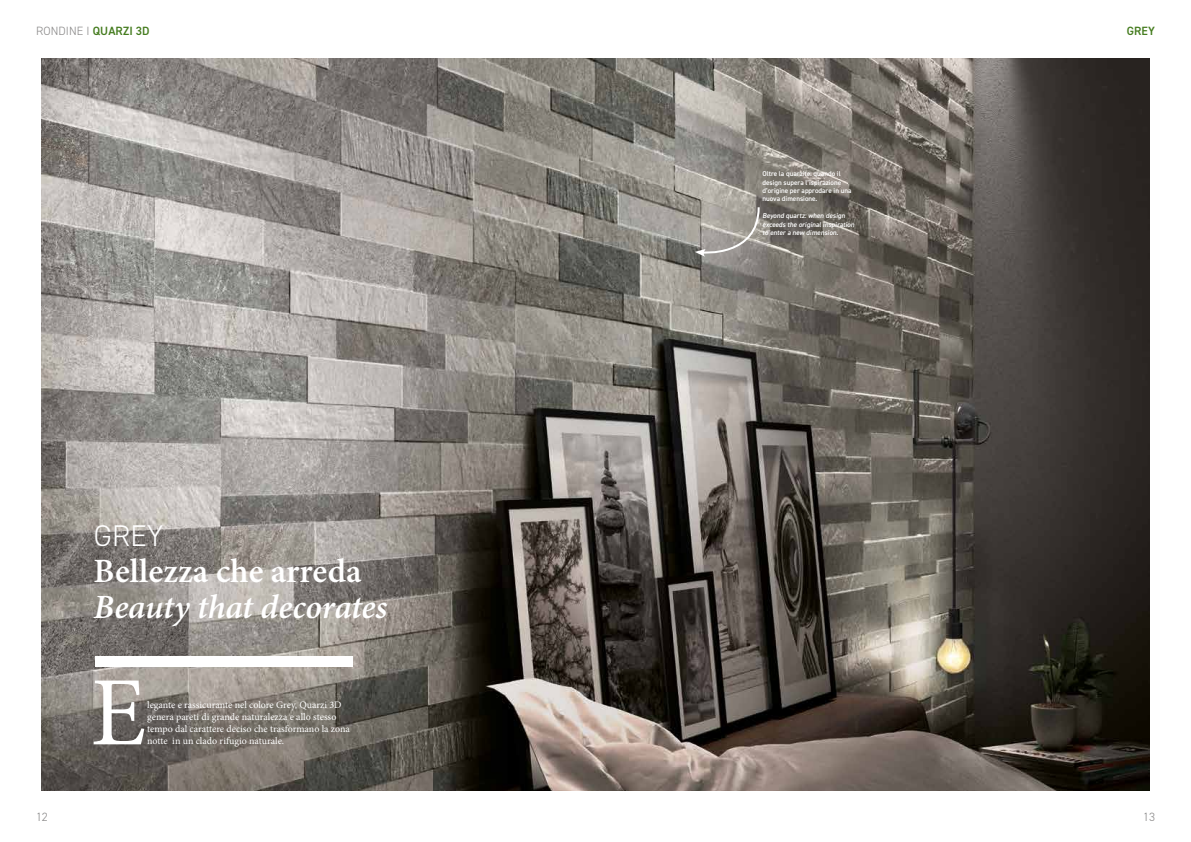
<style>
.page{position:relative;width:1191px;height:842px;background:#fff}
.page>*{position:absolute;margin:0;border:0;box-sizing:border-box;transform-origin:0 0}
.t1{font:italic 600 34px "Minion Pro";letter-spacing:-.005em;color:#fff}
.t2{font:600 34px "Minion Pro";color:#fff}
.t3{font:300 30px "DIN2014";color:#fff}
.t4{font:300 12px "DIN2014";letter-spacing:.01em;color:#878686}
.t5{font:600 12px "DIN2014";color:#457c1f}
.t6{font:10px/12px "Minion Pro";color:#fff}
.t7{font:600 7px/8.4px "DIN2014";color:#fff}
.s1{font-weight:600;color:#457c1f}
</style>
<div class="page">
<img style="left:42px;top:59px;width:1107px;height:732px">
<div style="left:96px;top:656px;width:257px;height:11px;background:#fff"></div>
<svg style="left:694px;top:205px;width:66px;height:52px;background:#a7a39d"></svg>
<svg style="left:94px;top:680px;width:50px;height:64px"></svg>
<h3 class="t4" style="left:36px;top:24px;width:115px">RONDINE I <span class="s1">QUARZI 3D</span></h3>
<h2 class="t3" style="left:94px;top:518px;width:71px">GREY</h2>
<h1 class="t2" style="left:94px;top:548px;width:270px">Bellezza che arreda</h1>
<h1 class="t1" style="left:94px;top:584px;width:295px">Beauty that decorates</h1>
<h3 class="t4" style="left:36px;top:810px;width:13px">12</h3>
<h3 class="t6" style="left:147px;top:699px;width:204px">legante e rassicurante nel colore Grey, Quarzi 3D genera pareti di grande naturalezza e allo stesso tempo dal carattere deciso che trasformano la zona notte in un clado rifugio naturale.</h3>
<p class="t7" style="left:762px;top:169px;width:91px">Oltre la quarzite: quando il design supera l’ispirazione d’origine per approdare in una nuova dimensione.</p>
<p class="t7" style="left:762px;top:211px;width:95px">Beyond quartz: when design exceeds the original inspiration to enter a new dimension.</p>
<h3 class="t5" style="left:1126px;top:23px;width:30px">GREY</h3>
<h3 class="t4" style="left:1143px;top:810px;width:13px">13</h3>
</div>
